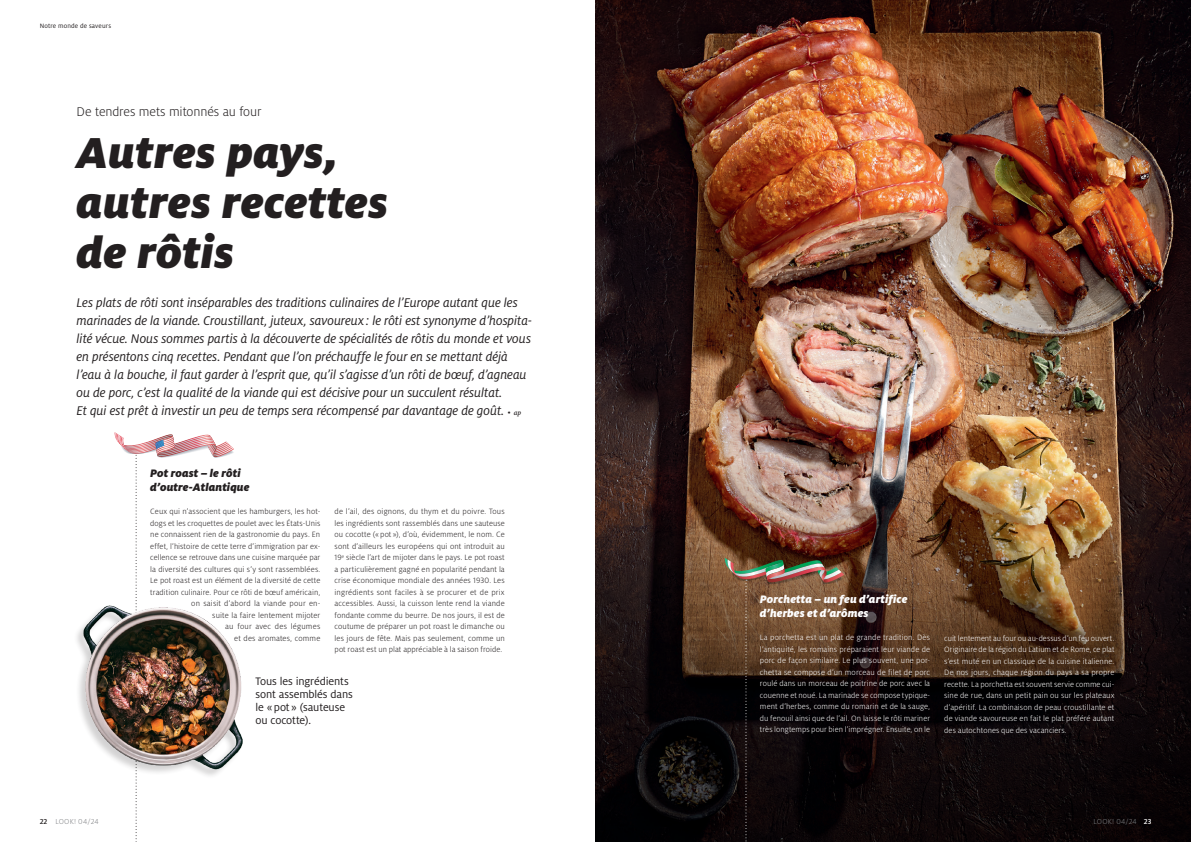
<style>
.page{position:relative;width:1191px;height:842px;background:#fff}
.page>*{position:absolute;margin:0;border:0;box-sizing:border-box;transform-origin:0 0}
.t1{font:italic 900 48px/50px "Milo Pro";letter-spacing:.005em;color:#231f20}
.t2{font:italic 14px/18px "Milo Pro";letter-spacing:-.01em;color:#231f20}
.t3{font:300 14px "Milo Pro";letter-spacing:-.01em;color:#231f20}
.t4{font:12px/13px "Milo Pro";letter-spacing:-.01em;color:#231f20}
.t5{font:italic 900 12px/14px "Milo Pro";letter-spacing:.01em;color:#fff}
.t6{font:italic 900 12px/14px "Milo Pro";letter-spacing:.005em;color:#231f20}
.t7{font:300 8.5px/11.5px "Milo Pro";letter-spacing:.01em;color:#231f20;text-align:right}
.t8{font:300 8.5px/11.5px "Milo Pro";letter-spacing:.005em;color:#fff;text-align:justify}
.t9{font:300 8px "Milo Pro";letter-spacing:.025em;color:#808285}
.t10{font:7px "Milo Pro";letter-spacing:.02em;color:#231f20}
.s1{font-family:"Milo Serif Pro";font-style:normal;font-size:8.5px}
.s2{font-family:"Milo Serif Pro";font-weight:500;font-size:7px}
.s3{font-weight:500;color:#231f20}
.s4{font-weight:500;color:#fff}
</style>
<div class="page">
<img style="left:595px;top:0;width:596px;height:446px">
<img style="left:595px;top:446px;width:596px;height:396px">
<svg style="left:115px;top:432px;width:119px;height:410px"></svg>
<svg style="left:719px;top:537px;width:130px;height:68px;background:#5c2c17"></svg>
<svg style="left:725px;top:558px;width:119px;height:284px;background:#34251c"></svg>
<img style="left:77px;top:593px;width:166px;height:193px">
<p class="t10" style="left:40px;top:22px;width:73px">Notre monde de saveurs</p>
<h2 class="t3" style="left:77px;top:104px;width:186px">De tendres mets mitonnés au four</h2>
<h1 class="t1" style="left:77px;top:127px;width:313px">Autres pays, autres recettes de rôtis</h1>
<p class="t2" style="left:77px;top:294px;width:457px">Les plats de rôti sont inséparables des traditions culinaires de l’Europe autant que les marinades de la viande. Croustillant, juteux, savoureux : le rôti est synonyme d’hospita&shy;lité vécue. Nous sommes partis à la découverte de spécialités de rôtis du monde et vous en présentons cinq recettes. Pendant que l’on préchauffe le four en se mettant déjà l’eau à la bouche, il faut garder à l’esprit que, qu’il s’agisse d’un rôti de bœuf, d’agneau ou de porc, c’est la qualité de la viande qui est décisive pour un succulent résultat.<br>Et qui est prêt à investir un peu de temps sera récompensé par davantage de goût. <span class="s1">•</span> <span class="s2">ap</span></p>
<h3 class="t6" style="left:150px;top:466px;width:101px">Pot roast – le rôti d’outre-Atlantique</h3>
<p class="t7" style="left:150px;top:506px;width:172px">Ceux qui n’associent que les hamburgers, les hot&shy;dogs et les croquettes de poulet avec les États-Unis ne connaissent rien de la gastronomie du pays. En effet, l’histoire de cette terre d’immigration par ex&shy;cellence se retrouve dans une cuisine marquée par la diversité des cultures qui s’y sont rassemblées.<br>Le pot roast est un élément de la diversité de cette tradition culinaire. Pour ce rôti de bœuf américain, on saisit d’abord la viande pour en-<br>suite la faire lentement mijoter<br>au four avec des légumes<br>et des aromates, comme</p>
<p class="t7" style="left:334px;top:506px;width:172px;text-align:justify">de l’ail, des oignons, du thym et du poivre. Tous les ingrédients sont rassemblés dans une sauteuse ou cocotte (« pot »), d’où, évidemment, le nom. Ce sont d’ailleurs les européens qui ont introduit au 19<sup>e</sup> siècle l’art de mijoter dans le pays. Le pot roast a particulièrement gagné en popularité pendant la crise économique mondiale des années 1930. Les ingrédients sont faciles à se procurer et de prix accessibles. Aussi, la cuisson lente rend la viande fondante comme du beurre. De nos jours, il est de coutume de préparer un pot roast le dimanche ou les jours de fête. Mais pas seulement, comme un pot roast est un plat appréciable à la saison froide.</p>
<h3 class="t4" style="left:255px;top:675px;width:99px">Tous les ingrédients sont assemblés dans le «pot » (sauteuse ou cocotte).</h3>
<h3 class="t5" style="left:760px;top:592px;width:149px">Porchetta – un feu d’artifice d’herbes et d’arômes</h3>
<p class="t8" style="left:760px;top:632px;width:172px">La porchetta est un plat de grande tradition. Dès l’antiquité, les romains préparaient leur viande de porc de façon similaire. Le plus souvent, une por&shy;chetta se compose d’un morceau de filet de porc roulé dans un morceau de poitrine de porc avec la couenne et noué. La marinade se compose typique&shy;ment d’herbes, comme du romarin et de la sauge, du fenouil ainsi que de l’ail. On laisse le rôti mariner très longtemps pour bien l’imprégner. Ensuite, on le</p>
<p class="t8" style="left:944px;top:632px;width:172px">cuit lentement au four ou au-dessus d’un feu ouvert.<br>Originaire de la région du Latium et de Rome, ce plat s’est muté en un classique de la cuisine italienne.<br>De nos jours, chaque région du pays a sa propre recette. La porchetta est souvent servie comme cui&shy;sine de rue, dans un petit pain ou sur les plateaux d’apéritif. La combinaison de peau croustillante et de viande savoureuse en fait le plat préféré autant des autochtones que des vacanciers.</p>
<p class="t9" style="left:40px;top:817px;width:60px"><span class="s3">22</span> LOOK! 04/24</p>
<p class="t9" style="left:1093px;top:817px;width:59px">LOOK! 04/24 <span class="s4">23</span></p>
</div>
